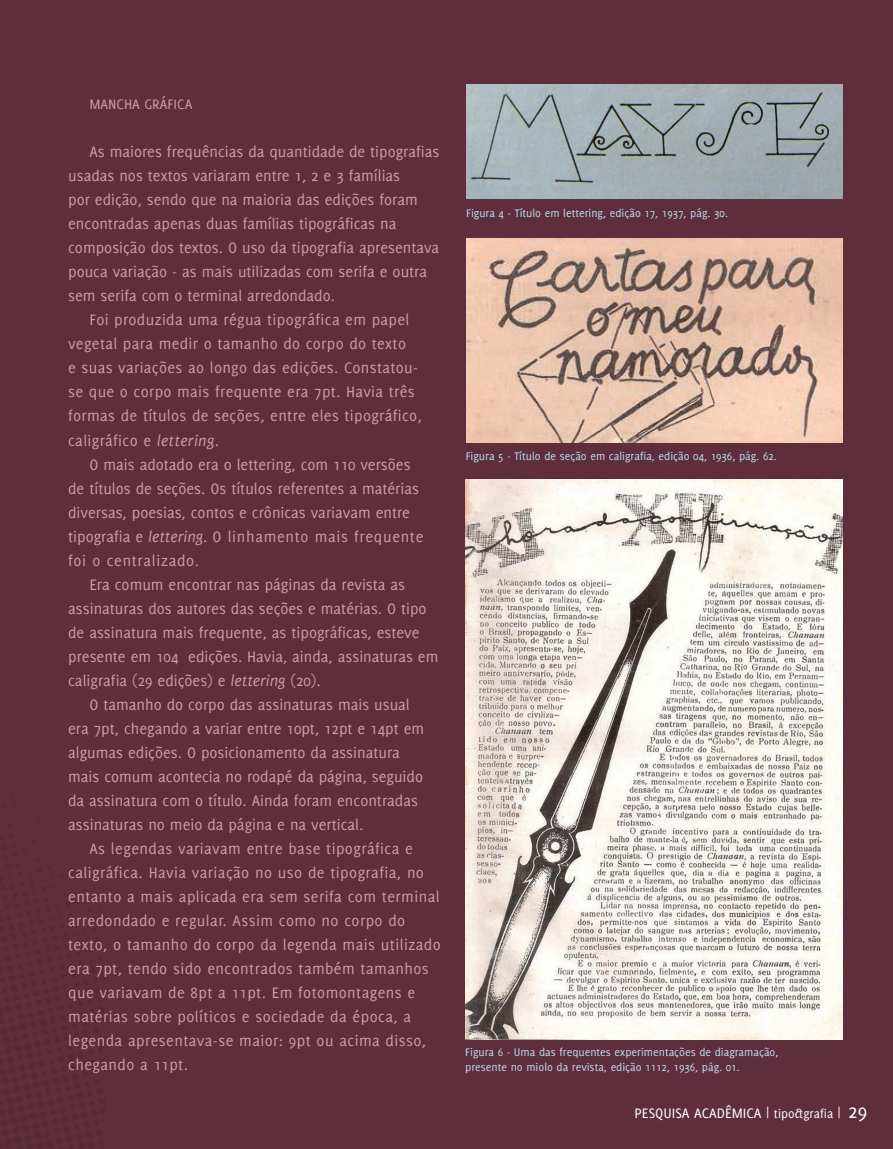
<style>
.page{position:relative;width:893px;height:1149px;background:#fff}
.page>*{position:absolute;margin:0;border:0;box-sizing:border-box;transform-origin:0 0}
.t1{font:16.5px "Delicious";color:#cb9fa5}
.t2{font:16.5px "Delicious";letter-spacing:.025em;color:#cb9fa5}
.t3{font:16.5px "Delicious";letter-spacing:.02em;color:#cb9fa5}
.t4{font:16.5px "Delicious";letter-spacing:.04em;color:#cb9fa5}
.t5{font:15px "Delicious";color:#fff}
.t6{font:15px "Delicious";color:#cb9fa5}
.t7{font:12px/15px "Delicious";color:#bcdeef}
.s1{font-style:italic}
.s2{font-size:13.5px}
.s3{font-size:21px}
</style>
<div class="page">
<div style="left:0;top:0;width:893px;height:1148px;background:#5e2e3c"></div>
<img style="left:466px;top:480px;width:376px;height:558px">
<img style="left:466px;top:85px;width:376px;height:113px">
<img style="left:467px;top:238px;width:375px;height:205px">
<p class="t6" style="left:89px;top:96px;width:104px">Mancha gráfica</p>
<p class="t1" style="left:89px;top:142px;width:352px">As maiores frequências da quantidade de tipografias</p>
<p class="t1" style="left:68px;top:166px;width:334px">usadas nos textos variaram entre 1, 2 e 3 famílias</p>
<p class="t1" style="left:68px;top:190px;width:351px">por edição, sendo que na maioria das edições foram</p>
<p class="t1" style="left:68px;top:214px;width:330px">encontradas apenas duas famílias tipográficas na</p>
<p class="t1" style="left:68px;top:238px;width:373px">composição dos textos. O uso da tipografia apresentava</p>
<p class="t1" style="left:68px;top:262px;width:361px">pouca variação - as mais utilizadas com serifa e outra</p>
<p class="t1" style="left:68px;top:286px;width:268px">sem serifa com o terminal arredondado.</p>
<p class="t3" style="left:89px;top:310px;width:321px">Foi produzida uma régua tipográfica em papel</p>
<p class="t1" style="left:68px;top:334px;width:339px">vegetal para medir o tamanho do corpo do texto</p>
<p class="t3" style="left:68px;top:358px;width:351px">e suas variações ao longo das edições. Constatou-</p>
<p class="t3" style="left:68px;top:382px;width:348px">se que o corpo mais frequente era 7pt. Havia três</p>
<p class="t3" style="left:68px;top:406px;width:355px">formas de títulos de seções, entre eles tipográfico,</p>
<p class="t3" style="left:68px;top:430px;width:152px">caligráfico e <span class="s1">lettering</span>.</p>
<p class="t1" style="left:89px;top:454px;width:323px">O mais adotado era o lettering, com 110 versões</p>
<p class="t1" style="left:68px;top:478px;width:352px">de títulos de seções. Os títulos referentes a matérias</p>
<p class="t1" style="left:68px;top:502px;width:343px">diversas, poesias, contos e crônicas variavam entre</p>
<p class="t4" style="left:68px;top:526px;width:357px">tipografia e <span class="s1">lettering</span>. O linhamento mais frequente</p>
<p class="t1" style="left:68px;top:550px;width:132px">foi o centralizado.</p>
<p class="t1" style="left:89px;top:574px;width:317px">Era comum encontrar nas páginas da revista as</p>
<p class="t1" style="left:68px;top:598px;width:360px">assinaturas dos autores das seções e matérias. O tipo</p>
<p class="t1" style="left:68px;top:623px;width:353px">de assinatura mais frequente, as tipográficas, esteve</p>
<p class="t1" style="left:68px;top:647px;width:372px">presente em 104 edições. Havia, ainda, assinaturas em</p>
<p class="t1" style="left:68px;top:671px;width:254px">caligrafia (29 edições) e <span class="s1">lettering</span> (20).</p>
<p class="t1" style="left:89px;top:695px;width:322px">O tamanho do corpo das assinaturas mais usual</p>
<p class="t1" style="left:68px;top:719px;width:357px">era 7pt, chegando a variar entre 10pt, 12pt e 14pt em</p>
<p class="t1" style="left:68px;top:743px;width:333px">algumas edições. O posicionamento da assinatura</p>
<p class="t1" style="left:68px;top:767px;width:356px">mais comum acontecia no rodapé da página, seguido</p>
<p class="t1" style="left:68px;top:791px;width:351px">da assinatura com o título. Ainda foram encontradas</p>
<p class="t1" style="left:68px;top:815px;width:297px">assinaturas no meio da página e na vertical.</p>
<p class="t2" style="left:89px;top:839px;width:325px">As legendas variavam entre base tipográfica e</p>
<p class="t2" style="left:68px;top:863px;width:357px">caligráfica. H avia variação no uso de tipografia, no</p>
<p class="t2" style="left:68px;top:887px;width:373px">entanto a mais aplicada era sem serifa com terminal</p>
<p class="t2" style="left:68px;top:911px;width:339px">arredondado e regular. Assim como no corpo do</p>
<p class="t2" style="left:68px;top:935px;width:374px">texto, o tamanho do corpo da legenda mais utilizado</p>
<p class="t2" style="left:68px;top:959px;width:362px">era 7pt, tendo sido encontrados também tamanhos</p>
<p class="t2" style="left:68px;top:983px;width:349px">que variavam de 8pt a 11pt. Em fotomontagens e</p>
<p class="t2" style="left:68px;top:1007px;width:344px">matérias sobre políticos e sociedade da época, a</p>
<p class="t2" style="left:68px;top:1031px;width:360px">legenda apresentava-se maior: 9pt ou acima disso,</p>
<p class="t1" style="left:68px;top:1055px;width:121px">chegando a 11pt.</p>
<p class="t7" style="left:466px;top:205px;width:263px">Figura 4 - Título em lettering, edição 17, 1937, pág. 30.</p>
<p class="t7" style="left:466px;top:448px;width:313px">Figura 5 - Título de seção em caligrafia, edição 04, 1936, pág. 62.</p>
<p class="t7" style="left:465px;top:1044px;width:315px">Figura 6 - Uma das frequentes experimentações de diagramação, presente no miolo da revista, edição 1112, 1936, pág. 01.</p>
<p class="t5" style="left:635px;top:1104px;width:234px">PESQUISA ACADÊMICA | <span class="s2">tipo&amp;grafia</span> | <span class="s3">29</span></p>
</div>
